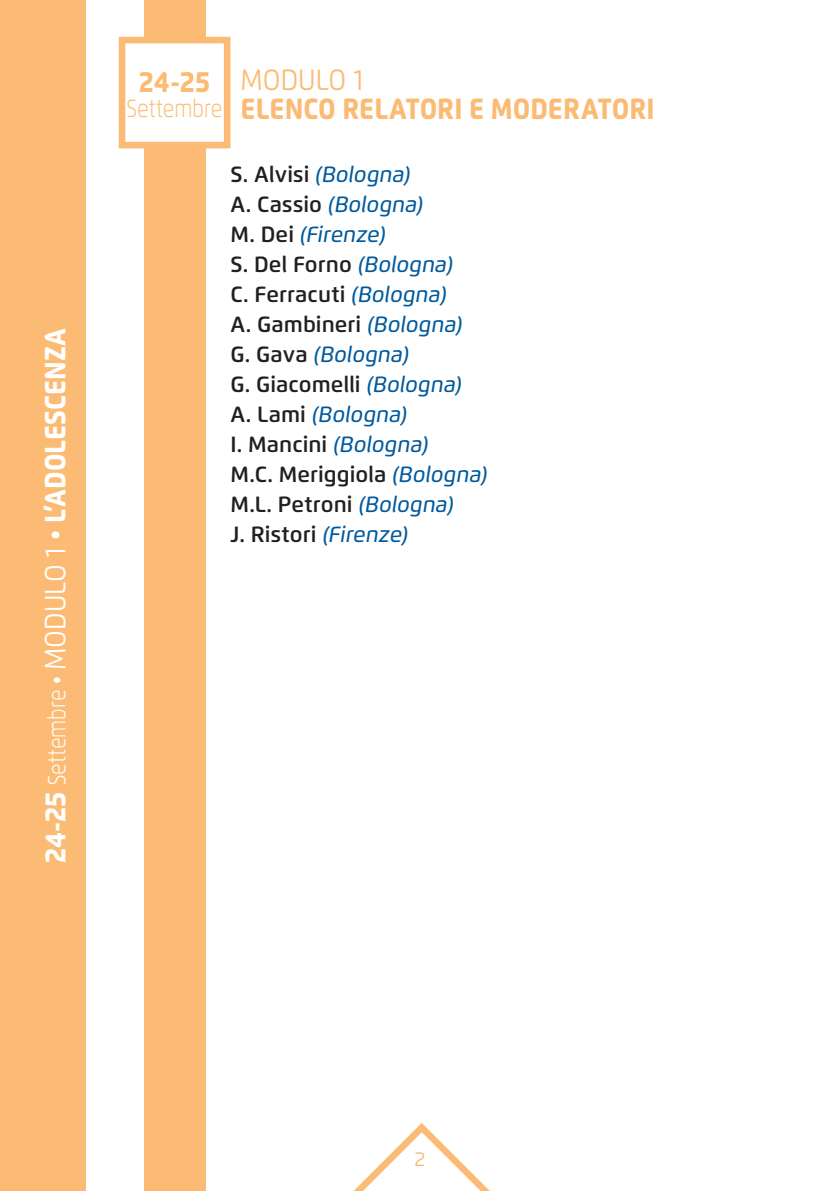
<style>
.page{position:relative;width:840px;height:1191px;background:#fff}
.page>*{position:absolute;margin:0;border:0;box-sizing:border-box;transform-origin:0 0}
.t1{font:800 29.2px "Flexo";color:#fff;scale:.9 1}
.t2{font:800 29.2px "Flexo";color:#fcbb74;scale:.9 1}
.t3{font:29.2px "Flexo";color:#fcbb74;scale:.9 1}
.t4{font:300 24.8px "Flexo";color:#fcbb74;scale:.8 1}
.t5{font:600 22px "Flexo";letter-spacing:.005em;color:#231f20}
.t6{font:italic 500 22px "Flexo";color:#015a9d}
.t7{font:20px "Flexo";color:#fcbb74}
.s1{font-weight:300;font-size:24.8px}
.s2{font-weight:400}
.s3{font-weight:600;font-style:normal;color:#231f20}
.s4{font-weight:500;font-style:italic;color:#015a9d}
</style>
<div class="page">
<div style="left:0;top:0;width:85px;height:1191px;background:#fcbb74"></div>
<div style="left:144px;top:0;width:61px;height:1191px;background:#fcbb74"></div>
<svg style="left:118px;top:34px;width:113px;height:118px"></svg>
<svg style="left:205px;top:1118px;width:285px;height:73px"></svg>
<p class="t1" style="left:37px;top:863px;width:596px;rotate:-90deg">24-25 <span class="s1">Settembre •</span> <span class="s2">MODULO 1 •</span> L’ADOLESCENZA</p>
<p class="t2" style="left:139px;top:63px;width:81px">24-25</p>
<p class="t4" style="left:127px;top:93px;width:121px">Settembre</p>
<p class="t3" style="left:240px;top:62px;width:137px">MODULO 1</p>
<p class="t2" style="left:240px;top:91px;width:461px">ELENCO RELATORI E MODERATORI</p>
<p class="t6" style="left:230px;top:161px;width:181px"><span class="s3">S. Alvisi</span> (Bologna)</p>
<p class="t6" style="left:230px;top:191px;width:194px"><span class="s3">A. Cassio</span> (Bologna)</p>
<p class="t6" style="left:230px;top:221px;width:156px"><span class="s3">M. Dei</span> (Firenze)</p>
<p class="t5" style="left:230px;top:251px;width:223px">S. Del Forno <span class="s4">(Bologna)</span></p>
<p class="t5" style="left:230px;top:281px;width:217px">C. Ferracuti <span class="s4">(Bologna)</span></p>
<p class="t5" style="left:230px;top:311px;width:233px">A. Gambineri <span class="s4">(Bologna)</span></p>
<p class="t6" style="left:230px;top:341px;width:179px"><span class="s3">G. Gava</span> (Bologna)</p>
<p class="t5" style="left:230px;top:371px;width:232px">G. Giacomelli <span class="s4">(Bologna)</span></p>
<p class="t6" style="left:230px;top:401px;width:178px"><span class="s3">A. Lami</span> (Bologna)</p>
<p class="t5" style="left:230px;top:431px;width:199px">I. Mancini <span class="s4">(Bologna)</span></p>
<p class="t5" style="left:230px;top:461px;width:258px">M.C. Meriggiola <span class="s4">(Bologna)</span></p>
<p class="t5" style="left:230px;top:491px;width:224px">M.L. Petroni <span class="s4">(Bologna)</span></p>
<p class="t5" style="left:230px;top:521px;width:179px">J. Ristori <span class="s4">(Firenze)</span></p>
<p class="t7" style="left:414px;top:1146px;width:12px">2</p>
</div>
